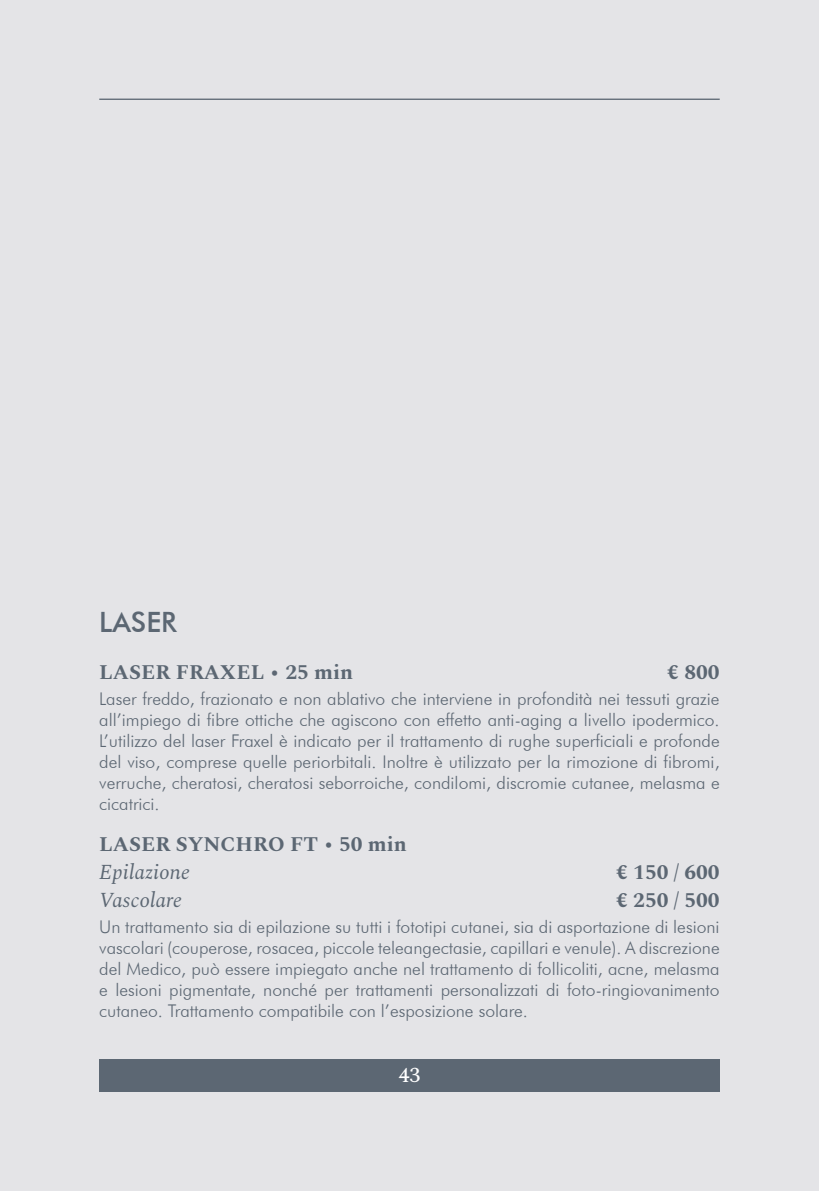
<style>
.page{position:relative;width:819px;height:1191px;background:#e4e4e7}
.page>*{position:absolute;margin:0;border:0;box-sizing:border-box;transform-origin:0 0}
.SOTTOTITOLO_FUTURA_M{font:500 28px "Futura BT";color:#5c6773}
.Trattamento{font:700 21px "Spectral";color:#5c6773}
.Azione_trattamento{font:italic 21px "Spectral";color:#5c6773}
.Azione_trattamento-2{font:700 21px "Spectral";color:#5c6773}
.t1{font:500 21px "Spectral";color:#fff}
.Descrizione_trattame{font:300 17.5px/21px "Futura BT";color:#5c6773;text-align:justify}
</style>
<div class="page">
<div style="left:99px;top:1059px;width:620px;height:32px;background:#5c6773"></div>
<hr style="left:99px;top:99px;width:620px;height:1px;background:#5c6773">
<p class="SOTTOTITOLO_FUTURA_M" style="left:99px;top:605px;width:79px">LASER</p>
<p class="Trattamento" style="left:99px;top:656px;width:255px">LASER FRAXEL • 25 min</p>
<p class="Trattamento" style="left:667px;top:656px;width:54px">€ 800</p>
<p class="Descrizione_trattame" style="left:99px;top:688px;width:622px">Laser freddo, frazionato e non ablativo che interviene in profondità nei tessuti grazie all’impiego di fibre ottiche che agiscono con effetto anti-aging a livello ipodermico.<br>L’utilizzo del laser Fraxel è indicato per il trattamento di rughe superficiali e profonde del viso, comprese quelle periorbitali. Inoltre è utilizzato per la rimozione di fibromi, verruche, cheratosi, cheratosi seborroiche, condilomi, discromie cutanee, melasma e cicatrici.</p>
<p class="Trattamento" style="left:99px;top:829px;width:309px">LASER SYNCHRO FT • 50 min</p>
<p class="Azione_trattamento" style="left:99px;top:857px;width:92px">Epilazione</p>
<p class="Azione_trattamento-2" style="left:616px;top:857px;width:105px">€ 150 / 600</p>
<p class="Azione_trattamento" style="left:99px;top:885px;width:84px">Vascolare</p>
<p class="Azione_trattamento-2" style="left:616px;top:885px;width:105px">€ 250 / 500</p>
<p class="Descrizione_trattame" style="left:99px;top:916px;width:622px">Un trattamento sia di epilazione su tutti i fototipi cutanei, sia di asportazione di lesioni vascolari (couperose, rosacea, piccole teleangectasie, capillari e venule). A discrezione del Medico, può essere impiegato anche nel trattamento di follicoliti, acne, melasma e lesioni pigmentate, nonché per trattamenti personalizzati di foto-ringiovanimento cutaneo. Trattamento compatibile con l’esposizione solare.</p>
<p class="t1" style="left:398px;top:1059px;width:23px">43</p>
</div>
